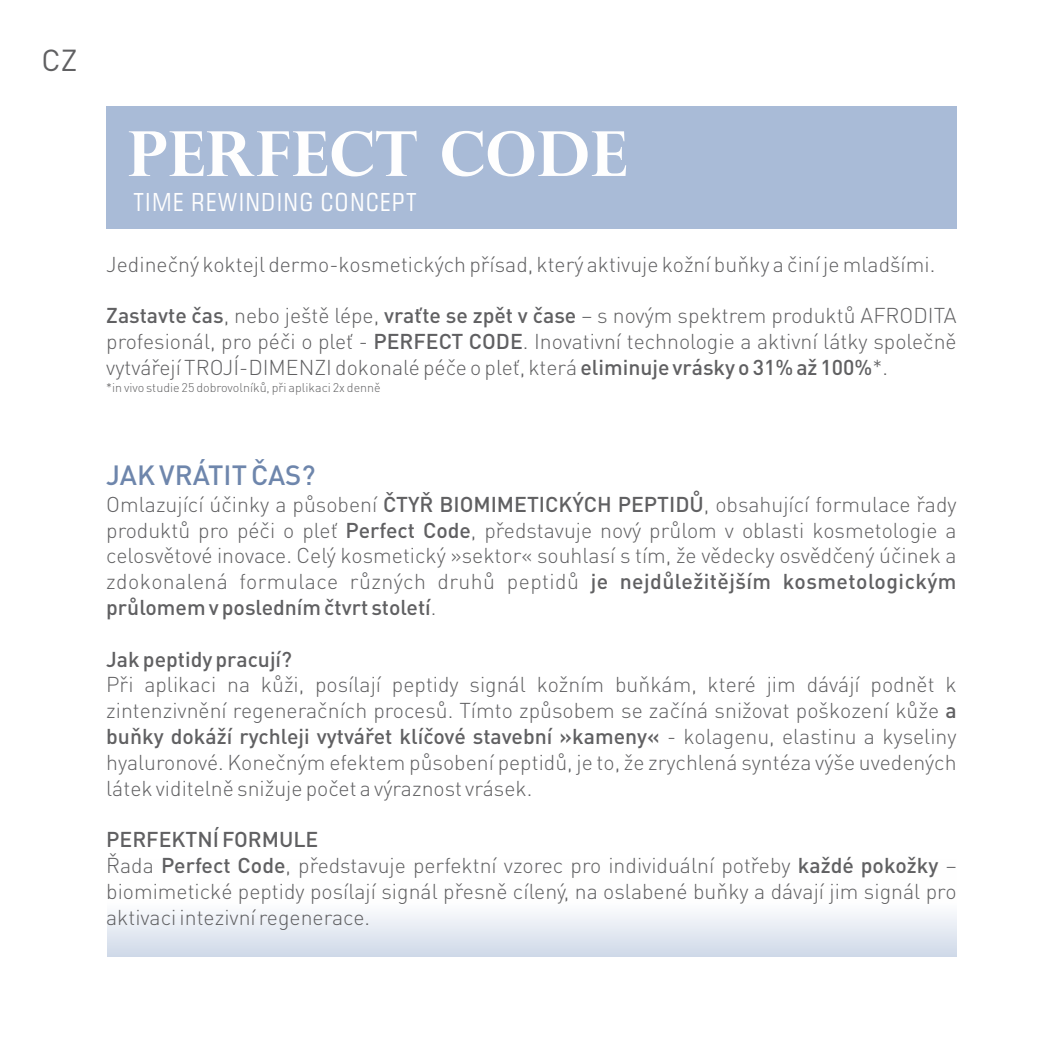
<style>
.page{position:relative;width:1063px;height:1063px;background:#fff}
.page>*{position:absolute;margin:0;border:0;box-sizing:border-box;transform-origin:0 0}
.t1{font:700 62px "Perpetua Titling";letter-spacing:.015em;color:#fefefe}
.t2{font:30px "DIN Pro";color:#606062}
.t3{font:500 27.5px "DIN Pro";color:#6e86ac}
.t4{font:condensed 24.75px "Square 721 BT";letter-spacing:.075em;color:#fefefe}
.t5{font:300 21.25px/25.8px "DIN Pro";color:#606062;text-align:justify}
.t6{font:500 21.25px "DIN Pro";color:#606062}
.t7{font:300 12.5px "DIN Pro";color:#606062}
.s1{font-weight:500}
</style>
<div class="page">
<div style="left:107px;top:859px;width:850px;height:98px;background:linear-gradient(to bottom,#fff,#d8e0ed)"></div>
<div style="left:106px;top:106px;width:851px;height:123px;background:#a9bbd7"></div>
<h2 class="t2" style="left:41px;top:48px;width:38px">CZ</h2>
<h1 class="t1" style="left:128px;top:131px;width:500px">PERFECT CODE</h1>
<p class="t4" style="left:134px;top:193px;width:284px">TIME REWINDING CONCEPT</p>
<p class="t5" style="left:106px;top:253px;width:831px">Jedinečný koktejl dermo-kosmetických přísad, který aktivuje kožní buňky a činí je mladšími.</p>
<p class="t5" style="left:106px;top:305px;width:852px"><span class="s1">Zastavte čas</span>, nebo ještě lépe, <span class="s1">vraťte se zpět v čase</span> – s novým spektrem produktů AFRODITA profesionál, pro péči o pleť - <span class="s1">PERFECT CODE</span>. Inovativní technologie a aktivní látky společně vytvářejí TROJÍ-DIMENZI dokonalé péče o pleť, která <span class="s1">eliminuje vrásky o 31% až 100%</span>*.</p>
<p class="t7" style="left:106px;top:382px;width:276px">*in vivo studie 25 dobrovolníků, při aplikaci 2x denně</p>
<p class="t3" style="left:106px;top:464px;width:211px">JAK VRÁTIT ČAS?</p>
<p class="t5" style="left:106px;top:493px;width:852px">Omlazující účinky a působení <span class="s1">ČTYŘ BIOMIMETICKÝCH PEPTIDŮ</span>, obsahující formulace řady produktů pro péči o pleť <span class="s1">Perfect Code</span>, představuje nový průlom v oblasti kosmetologie a celosvětové inovace. Celý kosmetický »sektor« souhlasí s tím, že vědecky osvědčený účinek a zdokonalená formulace různých druhů peptidů <span class="s1">je nejdůležitějším kosmetologickým průlomem v posledním čtvrt století</span>.</p>
<p class="t6" style="left:106px;top:650px;width:187px">Jak peptidy pracují?</p>
<p class="t5" style="left:106px;top:674px;width:852px">Při aplikaci na kůži, posílají peptidy signál kožním buňkám, které jim dávájí podnět k zintenzivnění regeneračních procesů. Tímto způsobem se začíná snižovat poškození kůže <span class="s1">a buňky dokáží rychleji vytvářet klíčové stavební »kameny«</span> - kolagenu, elastinu a kyseliny hyaluronové. Konečným efektem působení peptidů, je to, že zrychlená syntéza výše uvedených látek viditelně snižuje počet a výraznost vrásek.</p>
<p class="t5" style="left:106px;top:829px;width:852px;text-align:left"><span class="s1">PERFEKTNÍ FORMULE<br></span>Řada <span class="s1">Perfect Code</span>, představuje perfektní vzorec pro individuální potřeby <span class="s1">každé pokožky</span> – biomimetické peptidy posílají signál přesně cílený, na oslabené buňky a dávají jim signál pro aktivaci intezivní regenerace.</p>
</div>
